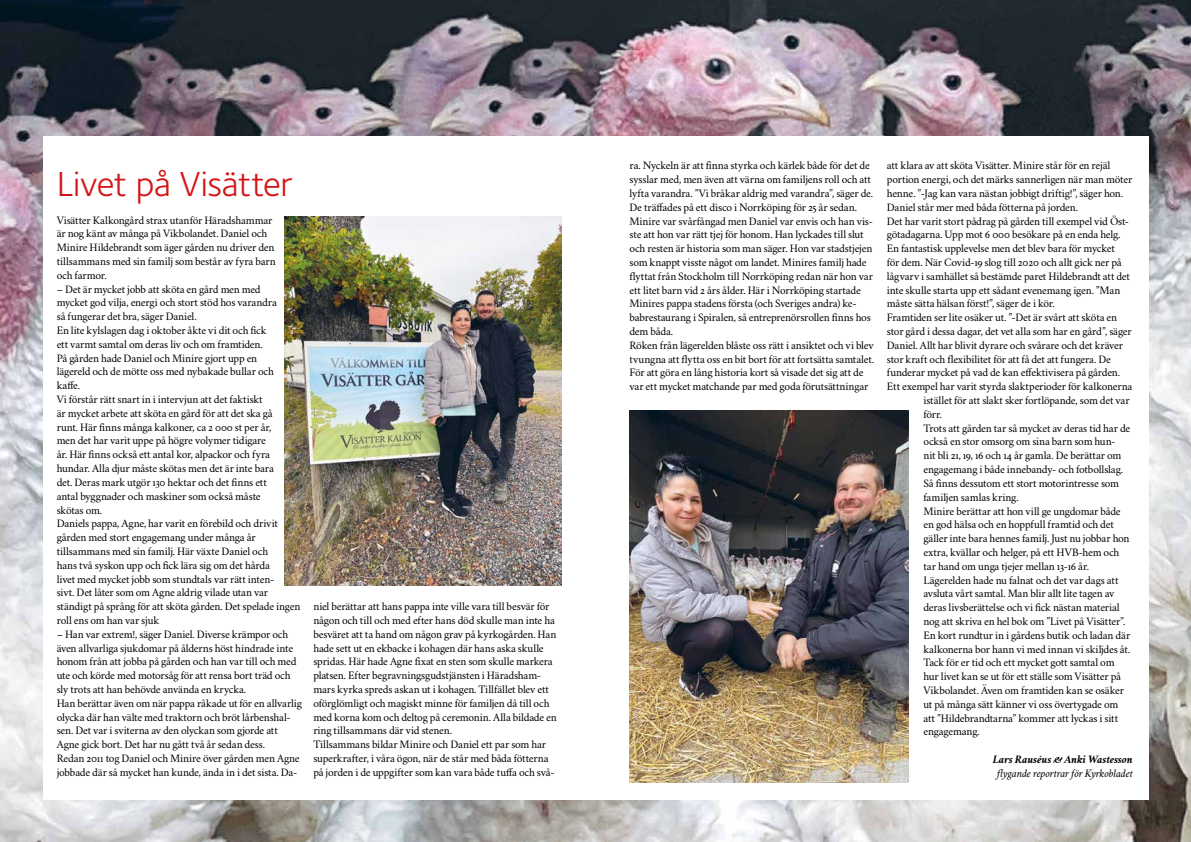
<style>
.page{position:relative;width:1191px;height:842px;background:#fff}
.page>*{position:absolute;margin:0;border:0;box-sizing:border-box;transform-origin:0 0}
.t1{font:36px "Foundry Sterling";letter-spacing:-.01em;color:#d51317}
.t2{font:11.5px/13.8px "Crimson Svk 2.0";letter-spacing:-.02em;color:#000}
.t3{font:italic 11.5px "Crimson Svk 2.0";letter-spacing:-.02em;color:#000}
.t4{font:italic 700 11.5px "Crimson Svk 2.0";letter-spacing:-.015em;color:#000}
</style>
<div class="page">
<img style="left:0;top:0;width:1191px;height:842px">
<div style="left:43px;top:136px;width:1105px;height:663px;background:#fff"></div>
<img style="left:285px;top:217px;width:276px;height:369px">
<img style="left:629px;top:411px;width:279px;height:372px">
<h1 class="t1" style="left:57px;top:163px;width:238px">Livet på Visätter</h1>
<p class="t2" style="left:57px;top:212px;width:221px">Visätter Kalkongård strax utanför Häradshammar är nog känt av många på Vikbolandet. Daniel och Minire Hildebrandt som äger gården nu driver den tillsammans med sin familj som består av fyra barn och farmor.</p>
<p class="t2" style="left:57px;top:281px;width:245px">– Det är mycket jobb att sköta en gård men med<br>mycket god vilja, energi och stort stöd hos varandra<br>så fungerar det bra, säger Daniel.<br>En lite kylslagen dag i oktober åkte vi dit och fick<br>ett varmt samtal om deras liv och om framtiden.<br>På gården hade Daniel och Minire gjort upp en<br>lägereld och de mötte oss med nybakade bullar och<br>kaffe.<br>Vi förstår rätt snart in i intervjun att det faktiskt<br>är mycket arbete att sköta en gård för att det ska gå<br>runt. Här finns många kalkoner, ca 2 000 st per år,<br>men det har varit uppe på högre volymer tidigare<br>år. Här finns också ett antal kor, alpackor och fyra hundar. Alla djur måste skötas men det är inte bara<br>det. Deras mark utgör 130 hektar och det finns ett<br>antal byggnader och maskiner som också måste<br>skötas om.<br>Daniels pappa, Agne, har varit en förebild och drivit gården med stort engagemang under många år tillsammans med sin familj. Här växte Daniel och<br>hans två syskon upp och fick lära sig om det hårda<br>livet med mycket jobb som stundtals var rätt inten-<br>sivt. Det låter som om Agne aldrig vilade utan var ständigt på språng för att sköta gården. Det spelade ingen roll ens om han var sjuk</p>
<p class="t2" style="left:57px;top:626px;width:247px">– Han var extrem!, säger Daniel. Diverse krämpor och även allvarliga sjukdomar på ålderns höst hindrade inte honom från att jobba på gården och han var till och med ute och körde med motorsåg för att rensa bort träd och sly trots att han behövde använda en krycka.<br>Han berättar även om när pappa råkade ut för en allvarlig olycka där han välte med traktorn och bröt lårbenshal&shy;sen. Det var i sviterna av den olyckan som gjorde att Agne gick bort. Det har nu gått två år sedan dess.<br>Redan 2011 tog Daniel och Minire över gården men Agne jobbade där så mycket han kunde, ända in i det sista. Da-</p>
<p class="t2" style="left:313px;top:599px;width:245px">niel berättar att hans pappa inte ville vara till besvär för någon och till och med efter hans död skulle man inte ha besväret att ta hand om någon grav på kyrkogården. Han hade sett ut en ekbacke i kohagen där hans aska skulle spridas. Här hade Agne fixat en sten som skulle markera platsen. Efter begravningsgudstjänsten i Häradsham&shy;mars kyrka spreds askan ut i kohagen. Tillfället blev ett oförglömligt och magiskt minne för familjen då till och med korna kom och deltog på ceremonin. Alla bildade en ring tillsammans där vid stenen.<br>Tillsammans bildar Minire och Daniel ett par som har superkrafter, i våra ögon, när de står med båda fötterna på jorden i de uppgifter som kan vara både tuffa och svå-</p>
<p class="t2" style="left:629px;top:158px;width:246px">ra. Nyckeln är att finna styrka och kärlek både för det de sysslar med, men även att värna om familjens roll och att lyfta varandra. ”Vi bråkar aldrig med varandra”, säger de.<br>De träffades på ett disco i Norrköping för 25 år sedan.<br>Minire var svårfångad men Daniel var envis och han vis&shy;ste att hon var rätt tjej för honom. Han lyckades till slut och resten är historia som man säger. Hon var stadstjejen som knappt visste något om landet. Minires familj hade flyttat från Stockholm till Norrköping redan när hon var ett litet barn vid 2 års ålder. Här i Norrköping startade Minires pappa stadens första (och Sveriges andra) ke&shy;babrestaurang i Spiralen, så entreprenörsrollen finns hos dem båda.<br>Röken från lägerelden blåste oss rätt i ansiktet och vi blev tvungna att flytta oss en bit bort för att fortsätta samtalet.<br>För att göra en lång historia kort så visade det sig att de var ett mycket matchande par med goda förutsättningar</p>
<p class="t2" style="left:887px;top:158px;width:225px">att klara av att sköta Visätter. Minire står för en rejäl</p>
<p class="t2" style="left:887px;top:172px;width:247px">portion energi, och det märks sannerligen när man möter</p>
<p class="t2" style="left:887px;top:186px;width:238px">henne. ”-Jag kan vara nästan jobbigt driftig!”, säger hon.</p>
<p class="t2" style="left:887px;top:200px;width:193px">Daniel står mer med båda fötterna på jorden.</p>
<p class="t2" style="left:887px;top:213px;width:244px">Det har varit stort pådrag på gården till exempel vid Öst-</p>
<p class="t2" style="left:887px;top:227px;width:235px">götadagarna. Upp mot 6 000 besökare på en enda helg.</p>
<p class="t2" style="left:887px;top:241px;width:229px">En fantastisk upplevelse men det blev bara för mycket</p>
<p class="t2" style="left:887px;top:255px;width:236px">för dem. När Covid-19 slog till 2020 och allt gick ner på</p>
<p class="t2" style="left:887px;top:269px;width:245px">lågvarv i samhället så bestämde paret Hildebrandt att det</p>
<p class="t2" style="left:887px;top:282px;width:235px">inte skulle starta upp ett sådant evenemang igen. ”Man</p>
<p class="t2" style="left:887px;top:296px;width:169px">måste sätta hälsan först!”, säger de i kör.</p>
<p class="t2" style="left:887px;top:310px;width:232px">Framtiden ser lite osäker ut. ”-Det är svårt att sköta en</p>
<p class="t2" style="left:887px;top:324px;width:246px">stor gård i dessa dagar, det vet alla som har en gård”, säger</p>
<p class="t2" style="left:887px;top:338px;width:238px">Daniel. Allt har blivit dyrare och svårare och det kräver</p>
<p class="t2" style="left:887px;top:351px;width:226px">stor kraft och flexibilitet för att få det att fungera. De</p>
<p class="t2" style="left:887px;top:365px;width:235px">funderar mycket på vad de kan effektivisera på gården.</p>
<p class="t2" style="left:887px;top:379px;width:247px">Ett exempel har varit styrda slaktperioder för kalkonerna</p>
<p class="t2" style="left:923px;top:393px;width:208px">istället för att slakt sker fortlöpande, som det var</p>
<p class="t2" style="left:923px;top:407px;width:20px">förr.</p>
<p class="t2" style="left:923px;top:420px;width:208px">Trots att gården tar så mycket av deras tid har de</p>
<p class="t2" style="left:923px;top:434px;width:194px">också en stor omsorg om sina barn som hun-</p>
<p class="t2" style="left:923px;top:448px;width:199px">nit bli 21, 19, 16 och 14 år gamla. De berättar om</p>
<p class="t2" style="left:923px;top:462px;width:201px">engagemang i både innebandy- och fotbollslag.</p>
<p class="t2" style="left:923px;top:476px;width:197px">Så finns dessutom ett stort motorintresse som</p>
<p class="t2" style="left:923px;top:489px;width:97px">familjen samlas kring.</p>
<p class="t2" style="left:923px;top:503px;width:199px">Minire berättar att hon vill ge ungdomar både</p>
<p class="t2" style="left:923px;top:517px;width:192px">en god hälsa och en hoppfull framtid och det</p>
<p class="t2" style="left:923px;top:531px;width:207px">gäller inte bara hennes familj. Just nu jobbar hon</p>
<p class="t2" style="left:923px;top:545px;width:197px">extra, kvällar och helger, på ett HVB-hem och</p>
<p class="t2" style="left:923px;top:558px;width:167px">tar hand om unga tjejer mellan 13-16 år.</p>
<p class="t2" style="left:923px;top:572px;width:196px">Lägerelden hade nu falnat och det var dags att</p>
<p class="t2" style="left:923px;top:586px;width:193px">avsluta vårt samtal. Man blir allt lite tagen av</p>
<p class="t2" style="left:923px;top:600px;width:198px">deras livsberättelse och vi fick nästan material</p>
<p class="t2" style="left:923px;top:614px;width:204px">nog att skriva en hel bok om ”Livet på Visätter”.</p>
<p class="t2" style="left:923px;top:627px;width:208px">En kort rundtur in i gårdens butik och ladan där</p>
<p class="t2" style="left:923px;top:641px;width:208px">kalkonerna bor hann vi med innan vi skiljdes åt.</p>
<p class="t2" style="left:923px;top:655px;width:192px">Tack för er tid och ett mycket gott samtal om</p>
<p class="t2" style="left:923px;top:669px;width:199px">hur livet kan se ut för ett ställe som Visätter på</p>
<p class="t2" style="left:923px;top:683px;width:202px">Vikbolandet. Även om framtiden kan se osäker</p>
<p class="t2" style="left:923px;top:696px;width:196px">ut på många sätt känner vi oss övertygade om</p>
<p class="t2" style="left:923px;top:710px;width:196px">att ”Hildebrandtarna” kommer att lyckas i sitt</p>
<p class="t2" style="left:923px;top:724px;width:58px">engagemang.</p>
<p class="t4" style="left:992px;top:751px;width:142px">Lars Rauséus &amp; Anki Wastesson</p>
<p class="t3" style="left:997px;top:766px;width:137px">flygande reportrar för Kyrkobladet</p>
</div>
